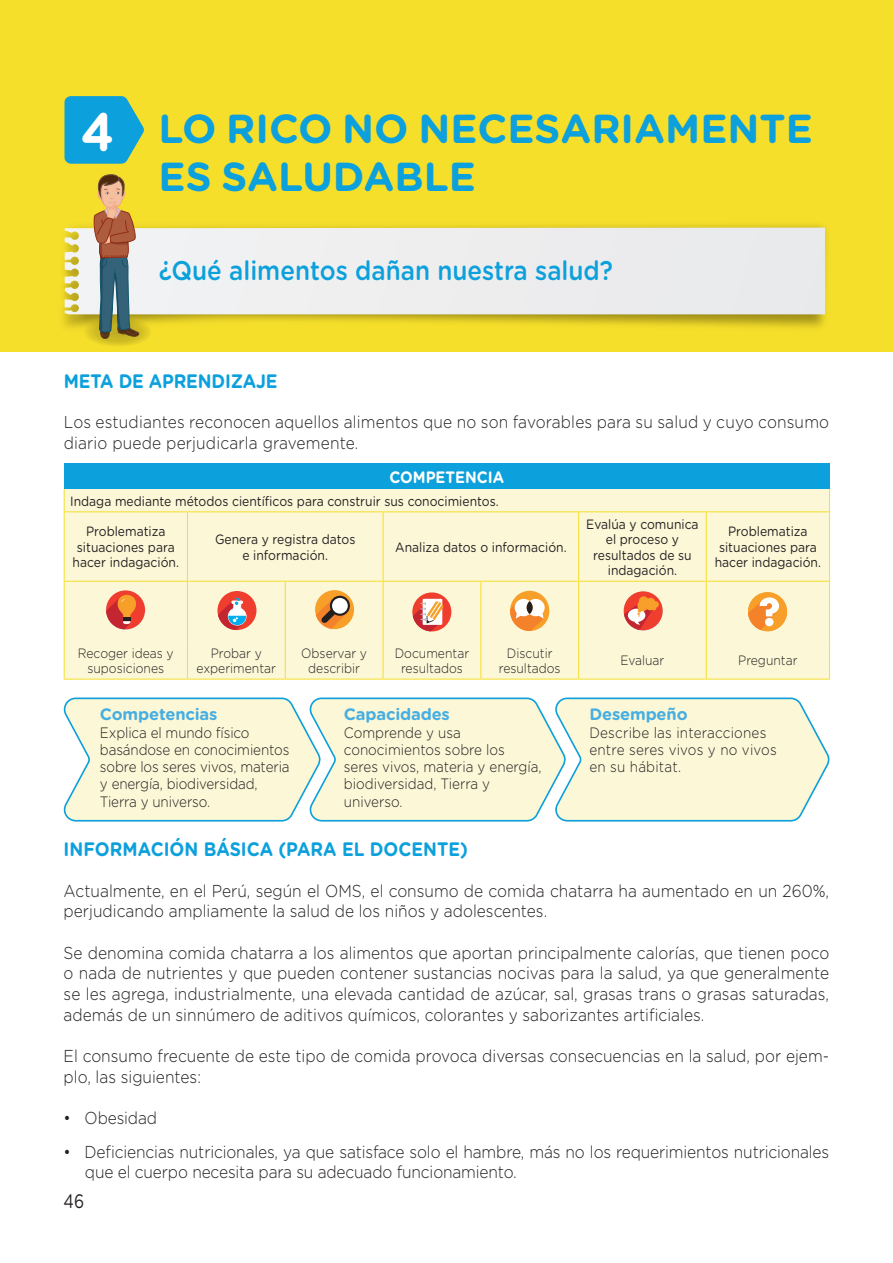
<style>
.page{position:relative;width:893px;height:1263px;background:#fff}
.page>*{position:absolute;margin:0;border:0;box-sizing:border-box;transform-origin:0 0}
.t1{font:700 40.5px/48.6px "Gotham Rounded";color:#0ca0dc}
.t2{font:500 27px "Gotham Rounded";color:#0ca0dc;scale:.9 1}
.t3{font:700 19.5px "Gotham Rounded";color:#0ca0dc;scale:.9 1}
.t4{font:19.5px "Gotham Rounded";color:#231f20;scale:.8 1}
.t5{font:300 17.25px/20.7px "Gotham Rounded";color:#231f20;scale:.9 1}
.t6{font:700 16.5px "Gotham Rounded";letter-spacing:-.01em;color:#47aee2}
.t7{font:700 16.5px "Gotham Rounded";color:#fff;scale:.9 1}
.t8{font:300 15px/17.2px "Gotham Rounded";letter-spacing:-.01em;color:#231f20;scale:.9 1}
.t9{font:300 15px/17.2px "Gotham Rounded";letter-spacing:.015em;color:#231f20;scale:.9 1}
.t10{font:13.5px/15.5px "Gotham Rounded";color:#231f20;text-align:center;scale:.9 1}
.t11{font:300 13.5px/15.6px "Gotham Rounded";color:#231f20;text-align:center;scale:.9 1}
.s1{font-size:54px;color:#fff}
</style>
<div class="page">
<div style="left:0;top:0;width:893px;height:351px;background:#f6df2b"></div>
<img style="left:63px;top:224px;width:764px;height:104px">
<div style="left:65px;top:228px;width:760px;height:86px;background:#ededee"></div>
<svg style="left:65px;top:96px;width:79px;height:68px;background:#28a7c6"></svg>
<div style="left:64px;top:463px;width:766px;height:26px;background:#0ca0dc"></div>
<div style="left:65px;top:489px;width:764px;height:190px;background:#fcf7d7"></div>
<svg style="left:829px;top:489px;width:1px;height:22px"></svg>
<svg style="left:64px;top:489px;width:1px;height:22px"></svg>
<hr style="left:64px;top:512px;width:1px;height:69px;background:#f6df2b">
<hr style="left:64px;top:511px;width:123px;height:1px;background:#f6df2b">
<hr style="left:187px;top:511px;width:98px;height:1px;background:#f6df2b">
<hr style="left:285px;top:511px;width:98px;height:1px;background:#f6df2b">
<hr style="left:187px;top:512px;width:1px;height:69px;background:#f6df2b">
<hr style="left:383px;top:512px;width:1px;height:69px;background:#f6df2b">
<hr style="left:383px;top:511px;width:98px;height:1px;background:#f6df2b">
<hr style="left:481px;top:511px;width:98px;height:1px;background:#f6df2b">
<hr style="left:578px;top:512px;width:1px;height:69px;background:#f6df2b">
<hr style="left:579px;top:511px;width:127px;height:1px;background:#f6df2b">
<hr style="left:706px;top:511px;width:124px;height:1px;background:#f6df2b">
<hr style="left:706px;top:512px;width:1px;height:69px;background:#f6df2b">
<hr style="left:829px;top:512px;width:1px;height:69px;background:#f6df2b">
<hr style="left:64px;top:582px;width:1px;height:59px;background:#f6df2b">
<hr style="left:64px;top:641px;width:1px;height:38px;background:#f6df2b">
<hr style="left:64px;top:581px;width:123px;height:1px;background:#f6df2b">
<hr style="left:187px;top:581px;width:98px;height:1px;background:#f6df2b">
<hr style="left:285px;top:581px;width:98px;height:1px;background:#f6df2b">
<hr style="left:383px;top:581px;width:98px;height:1px;background:#f6df2b">
<hr style="left:481px;top:581px;width:98px;height:1px;background:#f6df2b">
<hr style="left:579px;top:581px;width:127px;height:1px;background:#f6df2b">
<hr style="left:706px;top:581px;width:124px;height:1px;background:#f6df2b">
<hr style="left:187px;top:582px;width:1px;height:59px;background:#f6df2b">
<hr style="left:285px;top:582px;width:1px;height:59px;background:#f6df2b">
<hr style="left:383px;top:582px;width:1px;height:59px;background:#f6df2b">
<hr style="left:480px;top:582px;width:1px;height:59px;background:#f6df2b">
<hr style="left:578px;top:582px;width:1px;height:59px;background:#f6df2b">
<hr style="left:706px;top:582px;width:1px;height:59px;background:#f6df2b">
<hr style="left:829px;top:582px;width:1px;height:59px;background:#f6df2b">
<hr style="left:187px;top:641px;width:1px;height:38px;background:#f6df2b">
<hr style="left:285px;top:641px;width:1px;height:38px;background:#f6df2b">
<hr style="left:383px;top:641px;width:1px;height:38px;background:#f6df2b">
<hr style="left:480px;top:641px;width:1px;height:38px;background:#f6df2b">
<hr style="left:578px;top:641px;width:1px;height:38px;background:#f6df2b">
<hr style="left:706px;top:641px;width:1px;height:38px;background:#f6df2b">
<hr style="left:829px;top:641px;width:1px;height:38px;background:#f6df2b">
<hr style="left:64px;top:679px;width:123px;height:1px;background:#f6df2b">
<hr style="left:187px;top:679px;width:98px;height:1px;background:#f6df2b">
<hr style="left:285px;top:679px;width:98px;height:1px;background:#f6df2b">
<hr style="left:383px;top:679px;width:98px;height:1px;background:#f6df2b">
<hr style="left:481px;top:679px;width:98px;height:1px;background:#f6df2b">
<hr style="left:579px;top:679px;width:127px;height:1px;background:#f6df2b">
<hr style="left:706px;top:679px;width:124px;height:1px;background:#f6df2b">
<svg style="left:106px;top:591px;width:39px;height:39px"></svg>
<div style="left:106px;top:590px;width:39px;height:39px;background:#ef3e2e;border-radius:50%"></div>
<svg style="left:106px;top:595px;width:30px;height:34px"></svg>
<div style="left:217px;top:591px;width:39px;height:39px;background:#ef3e2e;border-radius:50%"></div>
<svg style="left:217px;top:595px;width:30px;height:35px"></svg>
<div style="left:315px;top:590px;width:39px;height:39px;background:#f89f29;border-radius:50%"></div>
<svg style="left:315px;top:598px;width:33px;height:31px"></svg>
<svg style="left:330px;top:596px;width:20px;height:20px"></svg>
<div style="left:332px;top:598px;width:16px;height:16px;background:#fff;border-radius:50%"></div>
<div style="left:412px;top:592px;width:39px;height:39px;background:#ef3e2e;border-radius:50%"></div>
<svg style="left:412px;top:599px;width:31px;height:32px"></svg>
<div style="left:510px;top:591px;width:39px;height:40px;background:#f89f29;border-radius:50%"></div>
<svg style="left:510px;top:599px;width:35px;height:32px"></svg>
<svg style="left:527px;top:601px;width:6px;height:13px"></svg>
<svg style="left:624px;top:592px;width:39px;height:39px"></svg>
<svg style="left:624px;top:591px;width:39px;height:39px"></svg>
<svg style="left:624px;top:596px;width:35px;height:34px"></svg>
<div style="left:748px;top:592px;width:39px;height:39px;background:#f89f29;border-radius:50%"></div>
<svg style="left:748px;top:597px;width:31px;height:34px"></svg>
<svg style="left:63px;top:697px;width:767px;height:125px;background:#f2f4da"></svg>
<svg style="left:84px;top:174px;width:68px;height:172px"></svg>
<h1 class="t1" style="left:159px;top:103px;width:656px;text-indent:-78px"><span class="s1">4</span> LO RICO NO NECESARIAMENTE<br>ES SALUDABLE</h1>
<h2 class="t2" style="left:159px;top:251px;width:506px">¿Qué alimentos dañan nuestra salud?</h2>
<p class="t3" style="left:64px;top:367px;width:239px">META DE APRENDIZAJE</p>
<p class="t5" style="left:64px;top:411px;width:852px">Los estudiantes reconocen aquellos alimentos que no son favorables para su salud y cuyo consumo diario puede perjudicarla gravemente.</p>
<p class="t7" style="left:389px;top:465px;width:129px">COMPETENCIA</p>
<p class="t10" style="left:70px;top:493px;width:478px">Indaga mediante métodos científicos para construir sus conocimientos.</p>
<p class="t10" style="left:73px;top:523px;width:120px">Problematiza situaciones para hacer indagación.</p>
<p class="t10" style="left:215px;top:531px;width:157px">Genera y registra datos e información.</p>
<p class="t10" style="left:395px;top:539px;width:192px">Analiza datos o información.</p>
<p class="t10" style="left:586px;top:515px;width:126px">Evalúa y comunica el proceso y resultados de su indagación.</p>
<p class="t10" style="left:715px;top:523px;width:120px">Problematiza situaciones para hacer indagación.</p>
<p class="t11" style="left:78px;top:644px;width:108px">Recoger ideas y suposiciones</p>
<p class="t11" style="left:197px;top:644px;width:90px">Probar y experimentar</p>
<p class="t11" style="left:301px;top:644px;width:75px">Observar y describir</p>
<p class="t11" style="left:395px;top:644px;width:84px">Documentar resultados</p>
<p class="t11" style="left:499px;top:644px;width:70px">Discutir resultados</p>
<p class="t11" style="left:620px;top:652px;width:50px">Evaluar</p>
<p class="t11" style="left:738px;top:652px;width:67px">Preguntar</p>
<p class="t6" style="left:344px;top:702px;width:108px">Capacidades</p>
<p class="t8" style="left:344px;top:723px;width:221px">Comprende y usa conocimientos sobre los seres vivos, materia y energía, biodiversidad, Tierra y universo.</p>
<p class="t6" style="left:589px;top:702px;width:100px">Desempeño</p>
<p class="t9" style="left:589px;top:723px;width:210px">Describe las interacciones entre seres vivos y no vivos en su hábitat.</p>
<p class="t6" style="left:100px;top:702px;width:119px">Competencias</p>
<p class="t8" style="left:100px;top:723px;width:212px">Explica el mundo físico basándose en conocimientos sobre los seres vivos, materia y energía, biodiversidad,<br>Tierra y universo.</p>
<p class="t3" style="left:64px;top:835px;width:451px">INFORMACIÓN BÁSICA (PARA EL DOCENTE)</p>
<p class="t5" style="left:64px;top:879px;width:852px">Actualmente, en el Perú, según el OMS, el consumo de comida chatarra ha aumentado en un 260%, perjudicando ampliamente la salud de los niños y adolescentes.</p>
<p class="t5" style="left:64px;top:941px;width:852px;text-align:justify">Se denomina comida chatarra a los alimentos que aportan principalmente calorías, que tienen poco o nada de nutrientes y que pueden contener sustancias nocivas para la salud, ya que generalmente se les agrega, industrialmente, una elevada cantidad de azúcar, sal, grasas trans o grasas saturadas, además de un sinnúmero de aditivos químicos, colorantes y saborizantes artificiales.</p>
<p class="t5" style="left:64px;top:1045px;width:852px">El consumo frecuente de este tipo de comida provoca diversas consecuencias en la salud, por ejem&shy;plo, las siguientes:</p>
<p class="t5" style="left:64px;top:1107px;width:105px">• Obesidad</p>
<p class="t5" style="left:85px;top:1140px;width:828px;text-indent:-21px">• Deficiencias nutricionales, ya que satisface solo el hambre, más no los requerimientos nutricionales que el cuerpo necesita para su adecuado funcionamiento.</p>
<p class="t4" style="left:64px;top:1188px;width:27px">46</p>
</div>
